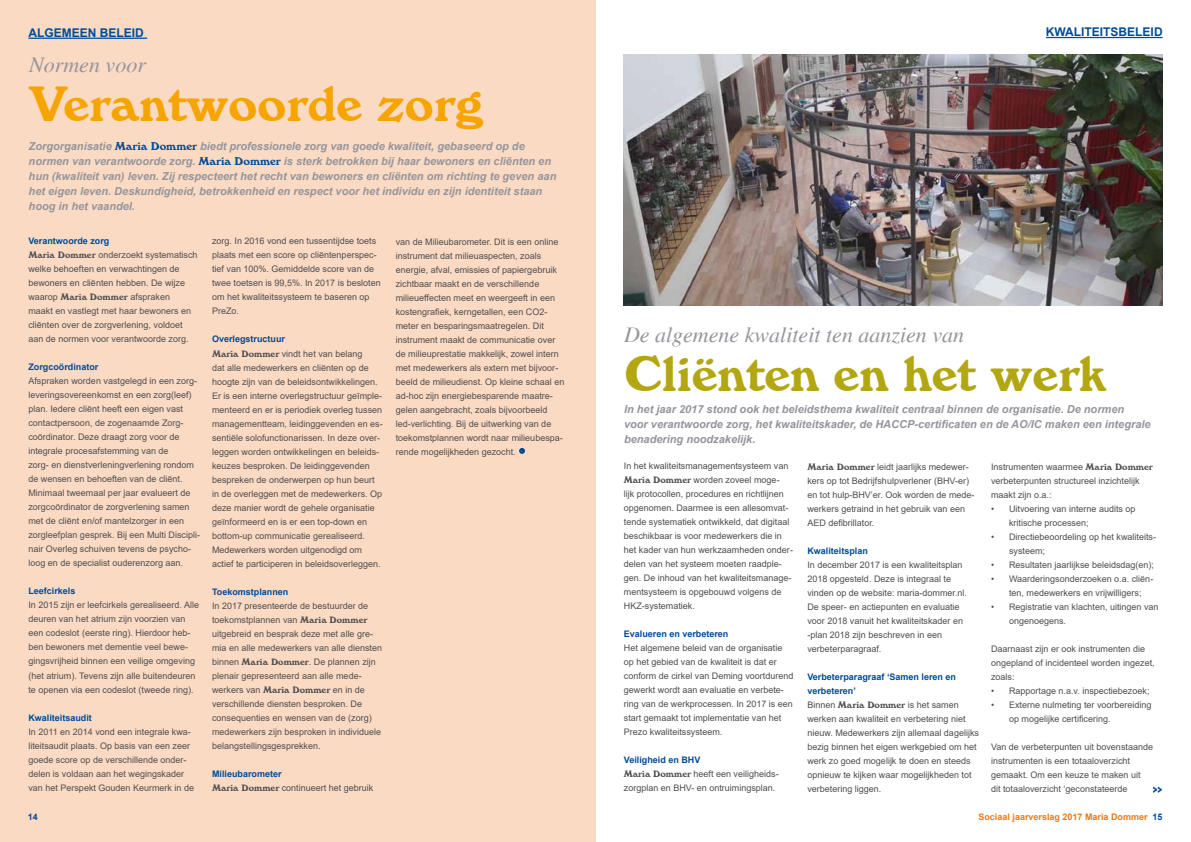
<style>
.page{position:relative;width:1191px;height:842px;background:#fff}
.page>*{position:absolute;margin:0;border:0;box-sizing:border-box;transform-origin:0 0}
.t1{font:48px "Windsor BT";color:#b3a711}
.t2{font:48px "Windsor BT";color:#f6a400}
.t3{font:italic 22px "Times";color:#94959c}
.t4{font:700 12px "Arial";color:#004c98}
.t5{font:700 12px "Berlin Sans FB Demi";color:#004c98}
.t6{font:italic 700 11px/15px "Arial";color:#94959c}
.t7{font:9px/14px "Arial";color:#4e4e50}
.t8{font:700 9px "Arial";color:#004c98}
.t9{font:700 9px "Arial";color:#ed7916}
.s1{font-family:"Windsor BT";font-weight:400;font-style:normal;color:#004c98}
.s2{font-weight:700;color:#004c98}
.s3{font-family:"Windsor BT"}
.s4{color:#004c98}
</style>
<div class="page">
<div style="left:0;top:0;width:595px;height:842px;background:#fbdac3"></div>
<hr style="left:28px;top:38px;width:119px;height:1px;background:#004c98">
<svg style="left:519px;top:448px;width:6px;height:6px"></svg>
<img style="left:624px;top:54px;width:538px;height:251px">
<hr style="left:1046px;top:37px;width:116px;height:1px;background:#004c98">
<h3 class="t4" style="left:28px;top:24px;width:117px">ALGEMEEN BELEID</h3>
<h2 class="t3" style="left:29px;top:53px;width:118px">Normen voor</h2>
<h1 class="t2" style="left:29px;top:76px;width:456px">Verantwoorde zorg</h1>
<p class="t6" style="left:29px;top:139px;width:529px">Zorgorganisatie <span class="s1">Maria Dommer</span> biedt professionele zorg van goede kwaliteit, gebaseerd op de normen van verantwoorde zorg. <span class="s1">Maria Dommer</span> is sterk betrokken bij haar bewoners en cliënten en hun (kwaliteit van) leven. Zij respecteert het recht van bewoners en cliënten om richting te geven aan het eigen leven. Deskundigheid, betrokkenheid en respect voor het individu en zijn identiteit staan hoog in het vaandel.</p>
<p class="t7" style="left:28px;top:234px;width:171px"><span class="s2">Verantwoorde zorg<br></span><span class="s3">Maria Dommer</span> onderzoekt systematisch welke behoeften en verwachtingen de bewoners en cliënten hebben. De wijze waarop <span class="s3">Maria Dommer</span> afspraken<br>maakt en vastlegt met haar bewoners en cliënten over de zorgverlening, voldoet aan de normen voor verantwoorde zorg.</p>
<p class="t8" style="left:28px;top:361px;width:72px">Zorgcoördinator</p>
<p class="t7" style="left:28px;top:374px;width:173px">Afspraken worden vastgelegd in een zorg&shy;leveringsovereenkomst en een zorg(leef) plan. Iedere cliënt heeft een eigen vast contactpersoon, de zogenaamde Zorg&shy;coördinator. Deze draagt zorg voor de integrale procesafstemming van de<br>zorg- en dienstverleningverlening rondom de wensen en behoeften van de cliënt.<br>Minimaal tweemaal per jaar evalueert de zorgcoördinator de zorgverlening samen met de cliënt en/of mantelzorger in een zorgleefplan gesprek. Bij een Multi Discipli&shy;nair Overleg schuiven tevens de psycho&shy;loog en de specialist ouderenzorg aan.</p>
<p class="t8" style="left:28px;top:585px;width:49px">Leefcirkels</p>
<p class="t7" style="left:28px;top:598px;width:172px">In 2015 zijn er leefcirkels gerealiseerd. Alle deuren van het atrium zijn voorzien van een codeslot (eerste ring). Hierdoor heb&shy;ben bewoners met dementie veel bewe&shy;gingsvrijheid binnen een veilige omgeving (het atrium). Tevens zijn alle buitendeuren te openen via een codeslot (tweede ring).</p>
<p class="t8" style="left:28px;top:711px;width:65px">Kwaliteitsaudit</p>
<p class="t7" style="left:28px;top:724px;width:167px">In 2011 en 2014 vond een integrale kwa&shy;liteitsaudit plaats. Op basis van een zeer goede score op de verschillende onder&shy;delen is voldaan aan het wegingskader van het Perspekt Gouden Keurmerk in de</p>
<p class="t8" style="left:28px;top:811px;width:12px">14</p>
<p class="t7" style="left:212px;top:234px;width:170px">zorg. In 2016 vond een tussentijdse toets plaats met een score op cliëntenperspec&shy;tief van 100%. Gemiddelde score van de twee toetsen is 99,5%. In 2017 is besloten om het kwaliteitssysteem te baseren op PreZo.</p>
<p class="t7" style="left:212px;top:332px;width:172px"><span class="s2">Overlegstructuur<br></span><span class="s3">Maria Dommer</span> vindt het van belang<br>dat alle medewerkers en cliënten op de hoogte zijn van de beleidsontwikkelingen.<br>Er is een interne overlegstructuur geïmple&shy;menteerd en er is periodiek overleg tussen managementteam, leidinggevenden en es&shy;sentiële solofunctionarissen. In deze over&shy;leggen worden ontwikkelingen en beleids&shy;keuzes besproken. De leidinggevenden bespreken de onderwerpen op hun beurt in de overleggen met de medewerkers. Op deze manier wordt de gehele organisatie geïnformeerd en is er een top-down en bottom-up communicatie gerealiseerd.<br>Medewerkers worden uitgenodigd om actief te participeren in beleidsoverleggen.</p>
<p class="t8" style="left:212px;top:585px;width:78px">Toekomstplannen</p>
<p class="t7" style="left:212px;top:598px;width:172px">In 2017 presenteerde de bestuurder de toekomstplannen van <span class="s3">Maria Dommer </span>uitgebreid en besprak deze met alle gre&shy;mia en alle medewerkers van alle diensten binnen <span class="s3">Maria Dommer</span>. De plannen zijn plenair gepresenteerd aan alle mede&shy;werkers van <span class="s3">Maria Dommer</span> en in de verschillende diensten besproken. De consequenties en wensen van de (zorg) medewerkers zijn besproken in individuele belangstellingsgesprekken.</p>
<p class="t7" style="left:212px;top:766px;width:163px"><span class="s2">Milieubarometer<br></span><span class="s3">Maria Dommer</span> continueert het gebruik</p>
<p class="t7" style="left:396px;top:234px;width:170px">van de Milieubarometer. Dit is een online instrument dat milieuaspecten, zoals energie, afval, emissies of papiergebruik zichtbaar maakt en de verschillende milieueffecten meet en weergeeft in een kostengrafiek, kerngetallen, een CO2- meter en besparingsmaatregelen. Dit instrument maakt de communicatie over de milieuprestatie makkelijk, zowel intern met medewerkers als extern met bijvoor&shy;beeld de milieudienst. Op kleine schaal en ad-hoc zijn energiebesparende maatre&shy;gelen aangebracht, zoals bijvoorbeeld led-verlichting. Bij de uitwerking van de toekomstplannen wordt naar milieubespa&shy;rende mogelijkheden gezocht.</p>
<h3 class="t4" style="left:1046px;top:24px;width:118px">KWALITEITSBELEID</h3>
<h2 class="t3" style="left:624px;top:323px;width:342px">De algemene kwaliteit ten aanzien van</h2>
<h1 class="t1" style="left:624px;top:345px;width:484px">Cliënten en het werk</h1>
<p class="t6" style="left:624px;top:402px;width:528px">In het jaar 2017 stond ook het beleidsthema kwaliteit centraal binnen de organisatie. De normen voor verantwoorde zorg, het kwaliteitskader, de HACCP-certificaten en de AO/IC maken een integrale benadering noodzakelijk.</p>
<p class="t7" style="left:624px;top:459px;width:171px">In het kwaliteitsmanagementsysteem van <span class="s3">Maria Dommer</span> worden zoveel moge-<br>lijk protocollen, procedures en richtlijnen opgenomen. Daarmee is een allesomvat&shy;tende systematiek ontwikkeld, dat digitaal beschikbaar is voor medewerkers die in het kader van hun werkzaamheden onder&shy;delen van het systeem moeten raadple&shy;gen. De inhoud van het kwaliteitsmanage&shy;mentsysteem is opgebouwd volgens de HKZ-systematiek.</p>
<p class="t8" style="left:624px;top:628px;width:106px">Evalueren en verbeteren</p>
<p class="t7" style="left:624px;top:641px;width:171px">Het algemene beleid van de organisatie op het gebied van de kwaliteit is dat er conform de cirkel van Deming voortdurend gewerkt wordt aan evaluatie en verbete&shy;ring van de werkprocessen. In 2017 is een start gemaakt tot implementatie van het Prezo kwaliteitssysteem.</p>
<p class="t7" style="left:624px;top:753px;width:156px"><span class="s2">Veiligheid en BHV<br></span><span class="s3">Maria Dommer</span> heeft een veiligheids&shy;zorgplan en BHV- en ontruimingsplan.</p>
<p class="t7" style="left:807px;top:459px;width:169px"><span class="s3">Maria Dommer</span> leidt jaarlijks medewer&shy;kers op tot Bedrijfshulpverlener (BHV-er) en tot hulp-BHV’er. Ook worden de mede&shy;werkers getraind in het gebruik van een AED defibrillator.</p>
<p class="t8" style="left:807px;top:544px;width:62px">Kwaliteitsplan</p>
<p class="t7" style="left:807px;top:557px;width:161px">In december 2017 is een kwaliteitsplan 2018 opgesteld. Deze is integraal te vinden op de website: maria-dommer.nl.<br>De speer- en actiepunten en evaluatie voor 2018 vanuit het kwaliteitskader en -plan 2018 zijn beschreven in een verbeterparagraaf.</p>
<p class="t7" style="left:807px;top:669px;width:173px"><span class="s2">Verbeterparagraaf ‘Samen leren en verbeteren’<br></span>Binnen <span class="s3">Maria Dommer</span> is het samen werken aan kwaliteit en verbetering niet nieuw. Medewerkers zijn allemaal dagelijks bezig binnen het eigen werkgebied om het werk zo goed mogelijk te doen en steeds opnieuw te kijken waar mogelijkheden tot verbetering liggen.</p>
<p class="t7" style="left:991px;top:460px;width:163px">Instrumenten waarmee <span class="s3">Maria Dommer </span>verbeterpunten structureel inzichtelijk maakt zijn o.a.:</p>
<p class="t7" style="left:1009px;top:502px;width:128px;text-indent:-18px">• Uitvoering van interne audits op kritische processen;</p>
<p class="t7" style="left:1009px;top:530px;width:149px;text-indent:-18px">• Directiebeoordeling op het kwaliteits&shy;systeem;</p>
<p class="t7" style="left:991px;top:558px;width:165px">• Resultaten jaarlijkse beleidsdag(en);</p>
<p class="t7" style="left:1009px;top:572px;width:146px;text-indent:-18px">• Waarderingsonderzoeken o.a. cliën&shy;ten, medewerkers en vrijwilligers;</p>
<p class="t7" style="left:1009px;top:600px;width:151px;text-indent:-18px">• Registratie van klachten, uitingen van ongenoegens.</p>
<p class="t7" style="left:991px;top:642px;width:165px">Daarnaast zijn er ook instrumenten die ongepland of incidenteel worden ingezet, zoals:</p>
<p class="t7" style="left:991px;top:684px;width:160px">• Rapportage n.a.v. inspectiebezoek;</p>
<p class="t7" style="left:1009px;top:698px;width:144px;text-indent:-18px">• Externe nulmeting ter voorbereiding op mogelijke certificering.</p>
<p class="t7" style="left:991px;top:740px;width:163px">Van de verbeterpunten uit bovenstaande instrumenten is een totaaloverzicht gemaakt. Om een keuze te maken uit<br>dit totaaloverzicht ‘geconstateerde</p>
<h3 class="t5" style="left:1152px;top:781px;width:11px">&gt;&gt;</h3>
<p class="t9" style="left:978px;top:811px;width:186px">Sociaal jaarverslag 2017 Maria Dommer <span class="s4">15</span></p>
</div>
